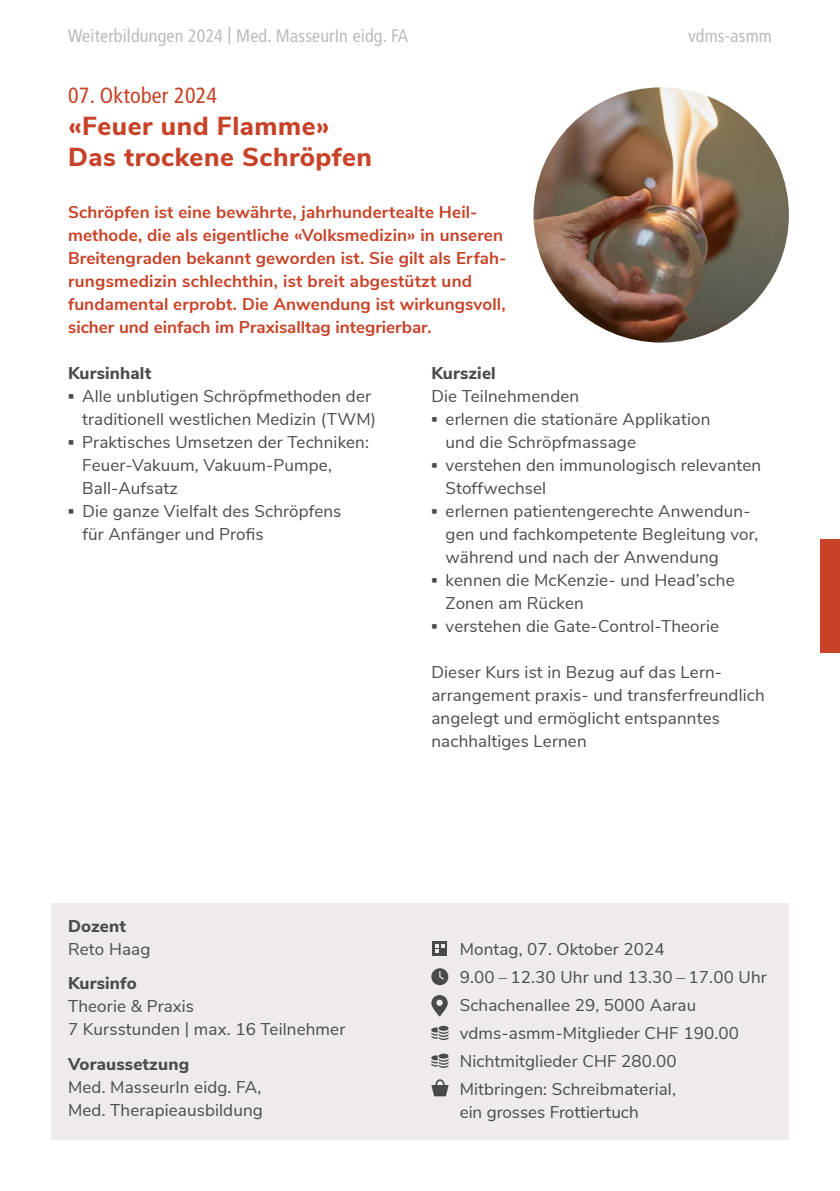
<style>
.page{position:relative;width:840px;height:1191px;background:#fff}
.page>*{position:absolute;margin:0;border:0;box-sizing:border-box;transform-origin:0 0}
.t1{font:800 26px/31px "Nunito Sans";letter-spacing:.02em;color:#c74227}
.t2{font:condensed 22px "Frutiger LT Std";letter-spacing:.01em;color:#c74227}
.t3{font:condensed 18px "Frutiger LT Std";letter-spacing:.01em;color:#bcbcbc}
.t4{font:17px/23px "Nunito Sans";letter-spacing:.01em;color:#4a4a49}
.t5{font:700 17px/23px "Nunito Sans";letter-spacing:.01em;color:#c74227}
.t6{font:800 17px "Nunito Sans";letter-spacing:.01em;color:#4a4a49}
.s1{font-family:"Arial";font-weight:700}
</style>
<div class="page">
<div style="left:819px;top:539px;width:20px;height:113px;background:#c74227"></div>
<img style="left:533px;top:87px;width:255px;height:255px;border-radius:128px">
<div style="left:51px;top:903px;width:737px;height:237px;background:#eeebea"></div>
<div style="left:431px;top:968px;width:17px;height:17px;background:#4a4a49;border-radius:50%"></div>
<svg style="left:439px;top:971px;width:5px;height:9px"></svg>
<div style="left:432px;top:941px;width:14px;height:14px;background:#4a4a49"></div>
<svg style="left:435px;top:944px;width:9px;height:8px"></svg>
<svg style="left:431px;top:1025px;width:17px;height:15px"></svg>
<svg style="left:431px;top:1053px;width:17px;height:14px"></svg>
<svg style="left:431px;top:995px;width:16px;height:21px"></svg>
<div style="left:436px;top:999px;width:6px;height:7px;background:#eeebea;border-radius:50%"></div>
<svg style="left:431px;top:1085px;width:17px;height:11px"></svg>
<div style="left:435px;top:1079px;width:9px;height:12px;border:2px solid #4a4a49;border-radius:50%"></div>
<p class="t3" style="left:68px;top:25px;width:341px">Weiterbildungen 2024 | Med. MasseurIn eidg. FA</p>
<p class="t3" style="left:687px;top:25px;width:85px">vdms-asmm</p>
<p class="t2" style="left:68px;top:82px;width:150px">07. Oktober 2024</p>
<h1 class="t1" style="left:68px;top:109px;width:305px">«Feuer und Flamme»<br>Das trockene Schröpfen</h1>
<p class="t5" style="left:68px;top:199px;width:440px">Schröpfen ist eine bewährte, jahrhundertealte Heil&shy;methode, die als eigentliche «Volksmedizin» in unseren Breitengraden bekannt geworden ist. Sie gilt als Erfah&shy;rungsmedizin schlechthin, ist breit abgestützt und fundamental erprobt. Die Anwendung ist wirkungsvoll, sicher und einfach im Praxisalltag integrierbar.</p>
<p class="t6" style="left:68px;top:360px;width:85px">Kursinhalt</p>
<p class="t4" style="left:82px;top:383px;width:295px;text-indent:-14px"><span class="s1">▪</span> Alle unblutigen Schröpfmethoden der traditionell westlichen Medizin (TWM)</p>
<p class="t4" style="left:82px;top:429px;width:288px;text-indent:-14px"><span class="s1">▪</span> Praktisches Umsetzen der Techniken:<br>Feuer-Vakuum, Vakuum-Pumpe,<br>Ball-Aufsatz</p>
<p class="t4" style="left:82px;top:498px;width:260px;text-indent:-14px"><span class="s1">▪</span> Die ganze Vielfalt des Schröpfens für Anfänger und Profis</p>
<p class="t6" style="left:431px;top:360px;width:66px">Kursziel</p>
<p class="t4" style="left:431px;top:383px;width:149px">Die Teilnehmenden</p>
<p class="t4" style="left:445px;top:406px;width:266px;text-indent:-14px"><span class="s1">▪</span> erlernen die stationäre Applikation und die Schröpfmassage</p>
<p class="t4" style="left:445px;top:452px;width:317px;text-indent:-14px"><span class="s1">▪</span> verstehen den immunologisch relevanten<br>Stoffwechsel</p>
<p class="t4" style="left:445px;top:498px;width:314px;text-indent:-14px"><span class="s1">▪</span> erlernen patientengerechte Anwendun&shy;gen und fachkompetente Begleitung vor, während und nach der Anwendung</p>
<p class="t4" style="left:445px;top:567px;width:290px;text-indent:-14px"><span class="s1">▪</span> kennen die McKenzie- und Head’sche<br>Zonen am Rücken</p>
<p class="t4" style="left:431px;top:613px;width:289px"><span class="s1">▪</span> verstehen die Gate-Control-Theorie</p>
<p class="t4" style="left:431px;top:659px;width:334px">Dieser Kurs ist in Bezug auf das Lern&shy;arrangement praxis- und transferfreundlich angelegt und ermöglicht entspanntes nachhaltiges Lernen</p>
<p class="t6" style="left:68px;top:913px;width:59px">Dozent</p>
<p class="t4" style="left:68px;top:936px;width:84px">Reto Haag</p>
<p class="t6" style="left:68px;top:971px;width:70px">Kursinfo</p>
<p class="t4" style="left:68px;top:994px;width:278px">Theorie &amp; Praxis<br>7 Kursstunden | max. 16 Teilnehmer</p>
<p class="t6" style="left:68px;top:1051px;width:122px">Voraussetzung</p>
<p class="t4" style="left:68px;top:1074px;width:196px">Med. MasseurIn eidg. FA,<br>Med. Therapieausbildung</p>
<p class="t4" style="left:459px;top:934px;width:308px;line-height:28px">Montag, 07. Oktober 2024<br>9.00 – 12.30 Uhr und 13.30 – 17.00 Uhr<br>Schachenallee 29, 5000 Aarau vdms-asmm-Mitglieder CHF 190.00<br>Nichtmitglieder CHF 280.00<br>Mitbringen: Schreibmaterial,</p>
<p class="t4" style="left:459px;top:1099px;width:180px">ein grosses Frottiertuch</p>
</div>
